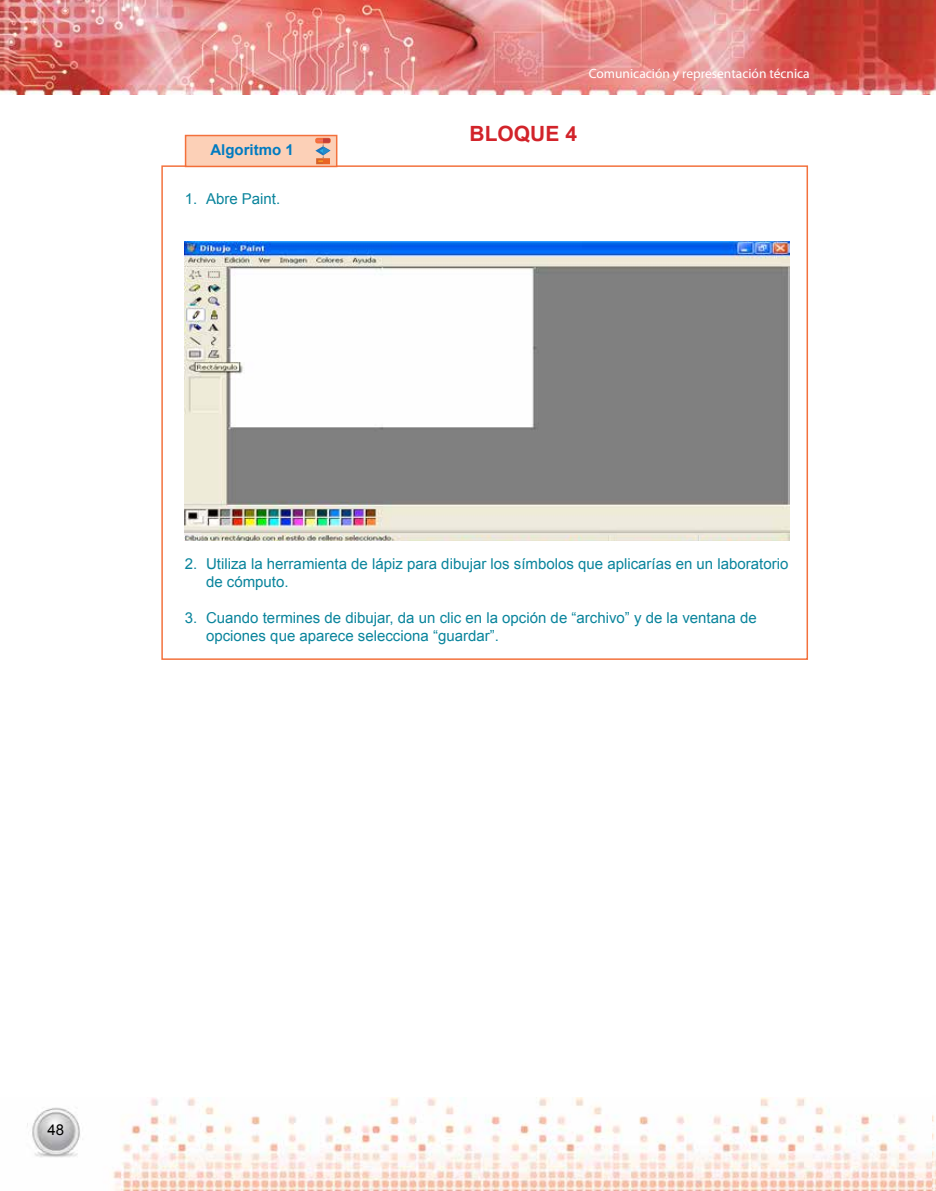
<style>
.page{position:relative;width:936px;height:1191px;background:#fff}
.page>*{position:absolute;margin:0;border:0;box-sizing:border-box;transform-origin:0 0}
.t1{font:700 21px "Arial";color:#d2232a}
.t2{font:15px/18px "Arial";color:#09849c}
.t3{font:700 15px "Arial";color:#007bc1}
.t4{font:15px "Arial";color:#000}
.t5{font:13.5px "Myriad Pro";color:#fff}
</style>
<div class="page">
<img style="left:0;top:0;width:935px;height:94px">
<img style="left:27px;top:1097px;width:908px;height:94px">
<img style="left:932px;top:1097px;width:3px;height:91px">
<div style="left:161px;top:165px;width:647px;height:495px;background:#fff;border:2px solid #f36e38"></div>
<img style="left:185px;top:242px;width:604px;height:298px">
<div style="left:185px;top:135px;width:152px;height:32px;background:#fccfb6;border:2px solid #f36e38"></div>
<svg style="left:315px;top:138px;width:16px;height:26px"></svg>
<p class="t3" style="left:210px;top:140px;width:85px">Algoritmo 1</p>
<p class="t2" style="left:185px;top:190px;width:97px">1. Abre Paint.</p>
<p class="t5" style="left:588px;top:65px;width:222px">Comunicación y representación técnica</p>
<h1 class="t1" style="left:469px;top:120px;width:109px">BLOQUE 4</h1>
<p class="t2" style="left:206px;top:555px;width:583px;text-indent:-21px">2. Utiliza la herramienta de lápiz para dibujar los símbolos que aplicarías en un laboratorio de cómputo.</p>
<p class="t2" style="left:206px;top:609px;width:552px;text-indent:-21px">3. Cuando termines de dibujar, da un clic en la opción de “archivo” y de la ventana de opciones que aparece selecciona “guardar”.</p>
<p class="t4" style="left:48px;top:1119px;width:18px">48</p>
</div>
